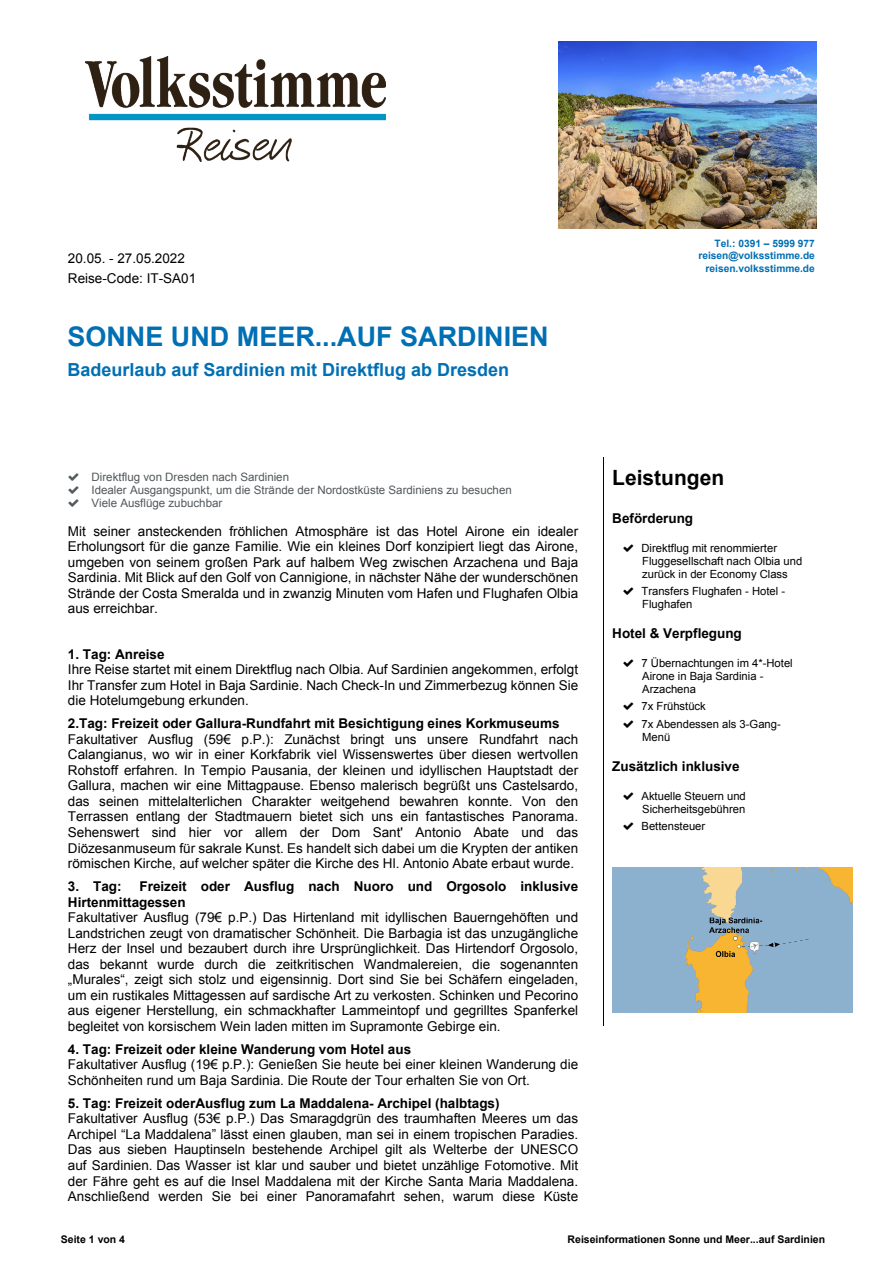
<style>
.page{position:relative;width:893px;height:1263px;background:#fff}
.page>*{position:absolute;margin:0;border:0;box-sizing:border-box;transform-origin:0 0}
.t1{font:700 27px "Arial";color:#006fb3}
.t2{font:700 21px "Arial";color:#000}
.t3{font:700 18px "Arial";color:#006fb3}
.t4{font:13.5px/15.6px "Arial";color:#000;text-align:justify}
.t5{font:700 13.5px/15.6px "Arial";color:#000}
.t6{font:11.55px/13.4px "Arial";color:#52585c}
.t7{font:11.25px/12.9px "Arial";color:#000}
.t8{font:700 10.5px "Arial";color:#000}
.t9{font:700 10.2px/12.3px "Arial";color:#006fb3;text-align:right}
</style>
<div class="page">
<hr style="left:603px;top:457px;width:1px;height:568px;background:#000">
<img style="left:612px;top:867px;width:240px;height:146px">
<img style="left:86px;top:56px;width:300px;height:105px">
<img style="left:558px;top:41px;width:258px;height:188px">
<p class="t4" style="left:68px;top:250px;width:130px;line-height:20px">20.05. - 27.05.2022<br>Reise-Code: IT-SA01</p>
<h1 class="t1" style="left:68px;top:326px;width:483px">SONNE UND MEER...AUF SARDINIEN</h1>
<h3 class="t3" style="left:68px;top:363px;width:443px">Badeurlaub auf Sardinien mit Direktflug ab Dresden</h3>
<p class="t9" style="left:698px;top:238px;width:118px">Tel.: 0391 – 5999 977 reisen@volksstimme.de reisen.volksstimme.de</p>
<p class="t6" style="left:92px;top:471px;width:422px">Direktflug von Dresden nach Sardinien<br>Idealer Ausgangspunkt, um die Strände der Nordostküste Sardiniens zu besuchen<br>Viele Ausflüge zubuchbar</p>
<p class="t4" style="left:68px;top:524px;width:512px">Mit seiner ansteckenden fröhlichen Atmosphäre ist das Hotel Airone ein idealer Erholungsort für die ganze Familie. Wie ein kleines Dorf konzipiert liegt das Airone, umgeben von seinem großen Park auf halbem Weg zwischen Arzachena und Baja Sardinia. Mit Blick auf den Golf von Cannigione, in nächster Nähe der wunderschönen Strände der Costa Smeralda und in zwanzig Minuten vom Hafen und Flughafen Olbia aus erreichbar.</p>
<p class="t5" style="left:68px;top:647px;width:98px">1. Tag: Anreise</p>
<p class="t4" style="left:68px;top:663px;width:512px">Ihre Reise startet mit einem Direktflug nach Olbia. Auf Sardinien angekommen, erfolgt Ihr Transfer zum Hotel in Baja Sardinie. Nach Check-In und Zimmerbezug können Sie die Hotelumgebung erkunden.</p>
<p class="t5" style="left:68px;top:717px;width:493px">2.Tag: Freizeit oder Gallura-Rundfahrt mit Besichtigung eines Korkmuseums</p>
<p class="t4" style="left:68px;top:732px;width:512px">Fakultativer Ausflug (59€ p.P.): Zunächst bringt uns unsere Rundfahrt nach Calangianus, wo wir in einer Korkfabrik viel Wissenswertes über diesen wertvollen Rohstoff erfahren. In Tempio Pausania, der kleinen und idyllischen Hauptstadt der Gallura, machen wir eine Mittagpause. Ebenso malerisch begrüßt uns Castelsardo, das seinen mittelalterlichen Charakter weitgehend bewahren konnte. Von den Terrassen entlang der Stadtmauern bietet sich uns ein fantastisches Panorama.<br>Sehenswert sind hier vor allem der Dom Sant' Antonio Abate und das Diözesanmuseum für sakrale Kunst. Es handelt sich dabei um die Krypten der antiken römischen Kirche, auf welcher später die Kirche des Hl. Antonio Abate erbaut wurde.</p>
<p class="t5" style="left:68px;top:880px;width:55px">3. Tag:</p>
<p class="t5" style="left:68px;top:880px;width:512px;text-indent:72px">Freizeit oder Ausflug nach Nuoro und Orgosolo inklusive<br>Hirtenmittagessen</p>
<p class="t4" style="left:68px;top:911px;width:512px">Fakultativer Ausflug (79€ p.P.) Das Hirtenland mit idyllischen Bauerngehöften und Landstrichen zeugt von dramatischer Schönheit. Die Barbagia ist das unzugängliche Herz der Insel und bezaubert durch ihre Ursprünglichkeit. Das Hirtendorf Orgosolo, das bekannt wurde durch die zeitkritischen Wandmalereien, die sogenannten „Murales“, zeigt sich stolz und eigensinnig. Dort sind Sie bei Schäfern eingeladen, um ein rustikales Mittagessen auf sardische Art zu verkosten. Schinken und Pecorino aus eigener Herstellung, ein schmackhafter Lammeintopf und gegrilltes Spanferkel begleitet von korsischem Wein laden mitten im Supramonte Gebirge ein.</p>
<p class="t5" style="left:68px;top:1042px;width:345px">4. Tag: Freizeit oder kleine Wanderung vom Hotel aus</p>
<p class="t4" style="left:68px;top:1058px;width:512px">Fakultativer Ausflug (19€ p.P.): Genießen Sie heute bei einer kleinen Wanderung die<br>Schönheiten rund um Baja Sardinia. Die Route der Tour erhalten Sie von Ort.</p>
<p class="t5" style="left:68px;top:1096px;width:433px">5. Tag: Freizeit oderAusflug zum La Maddalena- Archipel (halbtags)</p>
<p class="t4" style="left:68px;top:1112px;width:512px">Fakultativer Ausflug (53€ p.P.) Das Smaragdgrün des traumhaften Meeres um das Archipel “La Maddalena” lässt einen glauben, man sei in einem tropischen Paradies.<br>Das aus sieben Hauptinseln bestehende Archipel gilt als Welterbe der UNESCO auf Sardinien. Das Wasser ist klar und sauber und bietet unzählige Fotomotive. Mit der Fähre geht es auf die Insel Maddalena mit der Kirche Santa Maria Maddalena.<br>Anschließend werden Sie bei einer Panoramafahrt sehen, warum diese Küste</p>
<h2 class="t2" style="left:612px;top:469px;width:113px">Leistungen</h2>
<p class="t5" style="left:612px;top:512px;width:82px">Beförderung</p>
<p class="t7" style="left:641px;top:542px;width:162px">Direktflug mit renommierter<br>Fluggesellschaft nach Olbia und zurück in der Economy Class</p>
<p class="t7" style="left:641px;top:586px;width:145px">Transfers Flughafen - Hotel -<br>Flughafen</p>
<p class="t5" style="left:612px;top:627px;width:131px">Hotel &amp; Verpflegung</p>
<p class="t7" style="left:641px;top:658px;width:153px">7 Übernachtungen im 4*-Hotel<br>Airone in Baja Sardinia -<br>Arzachena</p>
<p class="t7" style="left:641px;top:699px;width:141px;line-height:17.5px">7x Frühstück<br>7x Abendessen als 3-Gang-</p>
<p class="t7" style="left:642px;top:731px;width:30px">Menü</p>
<p class="t5" style="left:612px;top:760px;width:129px">Zusätzlich inklusive</p>
<p class="t7" style="left:641px;top:790px;width:106px">Aktuelle Steuern und<br>Sicherheitsgebühren</p>
<p class="t7" style="left:641px;top:821px;width:65px">Bettensteuer</p>
<p class="t8" style="left:61px;top:1235px;width:66px">Seite 1 von 4</p>
<p class="t8" style="left:568px;top:1235px;width:259px">Reiseinformationen Sonne und Meer...auf Sardinien</p>
</div>
